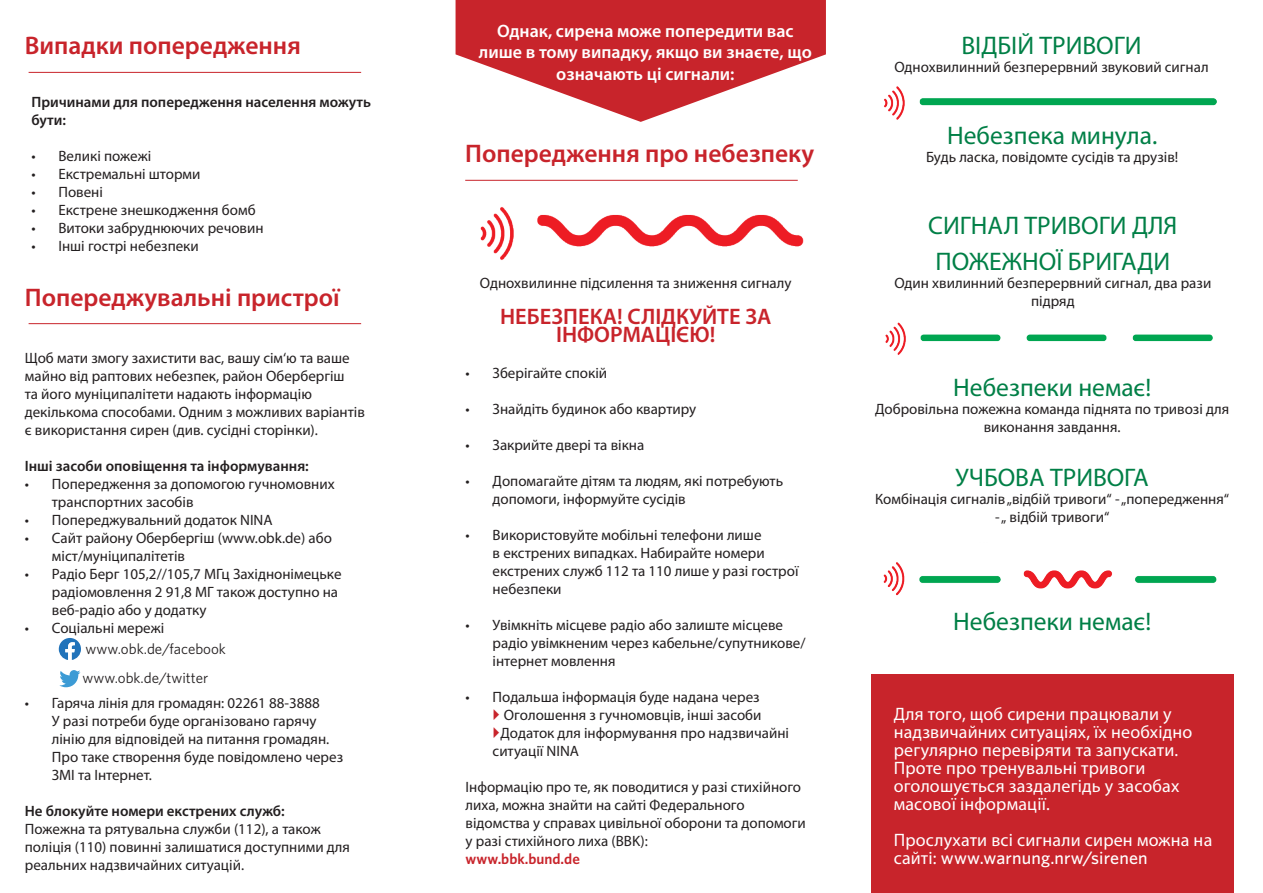
<style>
.page{position:relative;width:1263px;height:893px;background:#fff}
.page>*{position:absolute;margin:0;border:0;box-sizing:border-box;transform-origin:0 0}
.t1{font:25.5px/36px "Myriad Pro";color:#007f46}
.t2{font:600 25.5px "Myriad Pro";color:#c8242b}
.t3{font:600 22.5px/18px "Myriad Pro";color:#c8242b;text-align:center}
.t4{font:18px/18px "Myriad Pro";letter-spacing:.01em;color:#fff}
.t5{font:600 18px/21.6px "Myriad Pro";color:#fff;text-align:center}
.t6{font:500 18px "Whitney";letter-spacing:.01em;color:#fff}
.t7{font:15px/18px "Myriad Pro";color:#231f20}
.t8{font:600 15px/18px "Myriad Pro";color:#231f20}
.t9{font:15px "Whitney";color:#231f20}
.t10{font:600 15px "Whitney";color:#c8242b}
.s1{font-family:"Myriad Pro";font-weight:400}
</style>
<div class="page">
<div style="left:871px;top:674px;width:362px;height:219px;background:#c8242b"></div>
<hr style="left:29px;top:72px;width:332px;height:1px;background:#c8242b">
<hr style="left:465px;top:180px;width:333px;height:1px;background:#c8242b">
<hr style="left:29px;top:323px;width:332px;height:1px;background:#c8242b">
<svg style="left:59px;top:638px;width:22px;height:22px"></svg>
<svg style="left:59px;top:670px;width:21px;height:17px"></svg>
<svg style="left:455px;top:0;width:371px;height:122px;fill:#c8242b"></svg>
<img style="left:480px;top:207px;width:324px;height:53px">
<img style="left:884px;top:86px;width:333px;height:34px">
<img style="left:885px;top:322px;width:328px;height:33px">
<img style="left:883px;top:562px;width:334px;height:34px">
<h1 class="t2" style="left:25px;top:29px;width:278px">Випадки попередження</h1>
<p class="t8" style="left:31px;top:93px;width:341px">Причинами для попередження населення можуть бути:</p>
<p class="t7" style="left:31px;top:147px;width:121px">• Великі пожежі</p>
<p class="t7" style="left:31px;top:165px;width:170px">• Екстремальні шторми</p>
<p class="t7" style="left:31px;top:183px;width:73px">• Повені</p>
<p class="t7" style="left:31px;top:201px;width:226px">• Екстрене знешкодження бомб</p>
<p class="t7" style="left:31px;top:219px;width:234px">• Витоки забруднюючих речовин</p>
<p class="t7" style="left:31px;top:237px;width:169px">• Інші гострі небезпеки</p>
<h1 class="t2" style="left:25px;top:281px;width:316px">Попереджувальні пристрої</h1>
<p class="t7" style="left:25px;top:348px;width:341px">Щоб мати змогу захистити вас, вашу сім‘ю та ваше майно від раптових небезпек, район Обербергіш<br>та його муніципалітети надають інформацію декількома способами. Одним з можливих варіантів є використання сирен (див. сусідні сторінки).</p>
<p class="t8" style="left:25px;top:456px;width:285px">Інші засоби оповіщення та інформування:</p>
<p class="t7" style="left:52px;top:474px;width:284px;text-indent:-27px">• Попередження за допомогою гучномовних транспортних засобів</p>
<p class="t7" style="left:25px;top:510px;width:249px">• Попереджувальний додаток NINA</p>
<p class="t7" style="left:52px;top:528px;width:282px;text-indent:-27px">• Сайт району Обербергіш (www.obk.de) або міст/муніципалітетів</p>
<p class="t7" style="left:52px;top:564px;width:291px;text-indent:-27px">• Радіо Берг 105,2//105,7 МГц Західнонімецьке радіомовлення 2 91,8 MГ також доступно на веб-радіо або у додатку</p>
<p class="t7" style="left:25px;top:618px;width:141px">• Соціальні мережі</p>
<p class="t9" style="left:86px;top:639px;width:142px">www.obk.de/facebook</p>
<p class="t9" style="left:83px;top:668px;width:127px">www.obk.de/twitter</p>
<p class="t7" style="left:52px;top:693px;width:293px;text-indent:-27px">• Гаряча лінія для громадян: 02261 88-3888<br>У разі потреби буде організовано гарячу лінію для відповідей на питання громадян.<br>Про таке створення буде повідомлено через ЗМІ та Інтернет.</p>
<p class="t8" style="left:25px;top:801px;width:261px">Не блокуйте номери екстрених служб:</p>
<p class="t7" style="left:25px;top:819px;width:327px">Пожежна та рятувальна служби (112), а також поліція (110) повинні залишатися доступними для реальних надзвичайних ситуацій.</p>
<p class="t5" style="left:479px;top:20px;width:335px">Однак, сирена може попередити вас лише в тому випадку, якщо ви знаєте, що означають ці сигнали:</p>
<h1 class="t1" style="left:961px;top:27px;width:182px">ВІДБІЙ ТРИВОГИ</h1>
<p class="t7" style="left:894px;top:58px;width:316px">Однохвилинний безперервний звуковий сигнал</p>
<h1 class="t2" style="left:465px;top:137px;width:350px">Попередження про небезпеку</h1>
<p class="t7" style="left:480px;top:274px;width:313px">Однохвилинне підсилення та зниження сигналу</p>
<h2 class="t3" style="left:500px;top:307px;width:273px">НЕБЕЗПЕКА! СЛІДКУЙТЕ ЗА<br>ІНФОРМАЦІЄЮ!</h2>
<p class="t7" style="left:466px;top:364px;width:143px">• Зберігайте спокій</p>
<p class="t7" style="left:466px;top:400px;width:232px">• Знайдіть будинок або квартиру</p>
<p class="t7" style="left:466px;top:436px;width:180px">• Закрийте двері та вікна</p>
<p class="t7" style="left:493px;top:472px;width:292px;text-indent:-27px">• Допомагайте дітям та людям, які потребують допомоги, інформуйте сусідів</p>
<p class="t7" style="left:493px;top:526px;width:307px;text-indent:-27px">• Використовуйте мобільні телефони лише<br>в екстрених випадках. Набирайте номери екстрених служб 112 та 110 лише у разі гострої небезпеки</p>
<p class="t7" style="left:493px;top:616px;width:314px;text-indent:-27px">• Увімкніть місцеве радіо або залиште місцеве радіо увімкненим через кабельне/супутникове/ інтернет мовлення</p>
<p class="t7" style="left:466px;top:688px;width:296px">• Подальша інформація буде надана через</p>
<p class="t7" style="left:504px;top:706px;width:259px">Оголошення з гучномовців, інші засоби</p>
<p class="t7" style="left:501px;top:724px;width:290px">Додаток для інформування про надзвичайні</p>
<p class="t7" style="left:493px;top:742px;width:88px">ситуації NINA</p>
<p class="t7" style="left:466px;top:778px;width:342px">Інформацію про те, як поводитися у разі стихійного лиха, можна знайти на сайті Федерального відомства у справах цивільної оборони та допомоги у разі стихійного лиха (BBK):</p>
<p class="t10" style="left:466px;top:850px;width:116px">www.bbk.bund.de</p>
<h1 class="t1" style="left:947px;top:117px;width:212px">Небезпека минула.</h1>
<p class="t7" style="left:926px;top:148px;width:254px">Будь ласка, повідомте сусідів та друзів!</p>
<h1 class="t1" style="left:928px;top:207px;width:251px">СИГНАЛ ТРИВОГИ ДЛЯ<br>ПОЖЕЖНОЇ БРИГАДИ</h1>
<p class="t7" style="left:894px;top:274px;width:318px;text-align:center">Один хвилинний безперервний сигнал, два рази підряд</p>
<h1 class="t1" style="left:953px;top:369px;width:200px">Небезпеки немає!</h1>
<p class="t7" style="left:875px;top:400px;width:356px;text-align:center">Добровільна пожежна команда піднята по тривозі для виконання завдання.</p>
<h1 class="t1" style="left:955px;top:459px;width:195px">УЧБОВА ТРИВОГА</h1>
<p class="t7" style="left:875px;top:490px;width:355px">Комбінація сигналів „відбій тривоги“ - „попередження“</p>
<p class="t7" style="left:995px;top:508px;width:116px">- „ відбій тривоги“</p>
<h1 class="t1" style="left:953px;top:603px;width:200px">Небезпеки немає!</h1>
<p class="t4" style="left:894px;top:705px;width:300px">Для того, щоб сирени працювали у надзвичайних ситуаціях, їх необхідно регулярно перевіряти та запускати.<br>Проте про тренувальні тривоги оголошується заздалегідь у засобах масової інформації.</p>
<p class="t4" style="left:894px;top:831px;width:320px">Прослухати всі сигнали сирен можна на</p>
<p class="t6" style="left:894px;top:847px;width:255px"><span class="s1">сайті:</span> www.warnung.nrw/sirenen</p>
</div>
